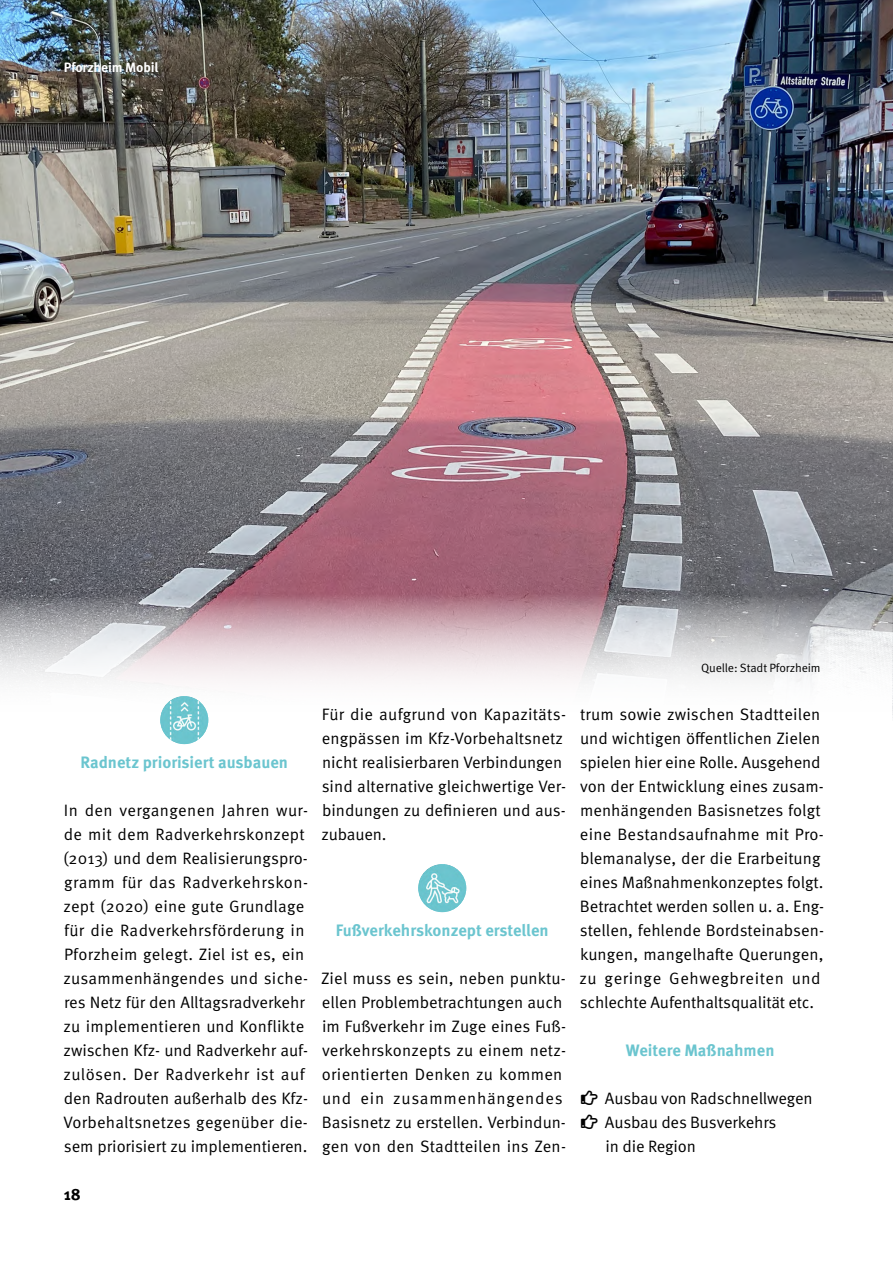
<style>
.page{position:relative;width:893px;height:1263px;background:#fff}
.page>*{position:absolute;margin:0;border:0;box-sizing:border-box;transform-origin:0 0}
.t1{font:16.5px/24px "Meta Pro Norm";letter-spacing:.005em;color:#000}
.t2{font:700 16.5px "Meta Pro";color:#6bc5cf}
.t3{font:700 16.5px "Meta Pro";color:#000}
.t4{font:700 13.5px "Meta Pro";letter-spacing:-.01em;color:#fff}
.t5{font:12px "Meta Pro Norm";letter-spacing:-.01em;color:#000}
</style>
<div class="page">
<img style="left:0;top:0;width:893px;height:594px">
<img style="left:0;top:594px;width:893px;height:128px">
<img style="left:160px;top:696px;width:48px;height:48px;border-radius:24px">
<img style="left:418px;top:864px;width:48px;height:48px;border-radius:24px">
<p class="t4" style="left:64px;top:57px;width:96px">Pforzheim Mobil</p>
<p class="t2" style="left:80px;top:749px;width:209px">Radnetz priorisiert ausbauen</p>
<p class="t1" style="left:63px;top:797px;width:246px">In den vergangenen Jahren wur&shy;de mit dem Radverkehrskonzept (2013) und dem Realisierungspro&shy;gramm für das Radverkehrskon&shy;zept (2020) eine gute Grundlage für die Radverkehrsförderung in<br>Pforzheim gelegt. Ziel ist es, ein zusammenhängendes und siche&shy;res Netz für den Alltagsradverkehr zu implementieren und Konflikte zwischen Kfz- und Radverkehr auf&shy;zulösen. Der Radverkehr ist auf den Radrouten außerhalb des Kfz-<br>Vorbehaltsnetzes gegenüber die&shy;sem priorisiert zu implementieren.</p>
<p class="t3" style="left:64px;top:1181px;width:18px">18</p>
<p class="t1" style="left:322px;top:701px;width:246px">Für die aufgrund von Kapazitäts&shy;engpässen im Kfz-Vorbehaltsnetz nicht realisierbaren Verbindungen sind alternative gleichwertige Ver&shy;bindungen zu definieren und aus&shy;zubauen.</p>
<p class="t2" style="left:336px;top:917px;width:214px">Fußverkehrskonzept erstellen</p>
<p class="t1" style="left:321px;top:965px;width:246px">Ziel muss es sein, neben punktu&shy;ellen Problembetrachtungen auch im Fußverkehr im Zuge eines Fuß&shy;verkehrskonzepts zu einem netz&shy;orientierten Denken zu kommen und ein zusammenhängendes<br>Basisnetz zu erstellen. Verbindun&shy;gen von den Stadtteilen ins Zen-</p>
<p class="t5" style="left:701px;top:659px;width:121px">Quelle: Stadt Pforzheim</p>
<p class="t1" style="left:580px;top:701px;width:246px">trum sowie zwischen Stadtteilen und wichtigen öffentlichen Zielen spielen hier eine Rolle. Ausgehend von der Entwicklung eines zusam&shy;menhängenden Basisnetzes folgt eine Bestandsaufnahme mit Pro&shy;blemanalyse, der die Erarbeitung eines Maßnahmenkonzeptes folgt.<br>Betrachtet werden sollen u. a. Eng&shy;stellen, fehlende Bordsteinabsen&shy;kungen, mangelhafte Querungen, zu geringe Gehwegbreiten und schlechte Aufenthaltsqualität etc.</p>
<p class="t2" style="left:626px;top:1038px;width:150px">Weitere Maßnahmen</p>
<p class="t1" style="left:605px;top:1085px;width:209px">Ausbau von Radschnellwegen<br>Ausbau des Busverkehrs<br>in die Region</p>
</div>
